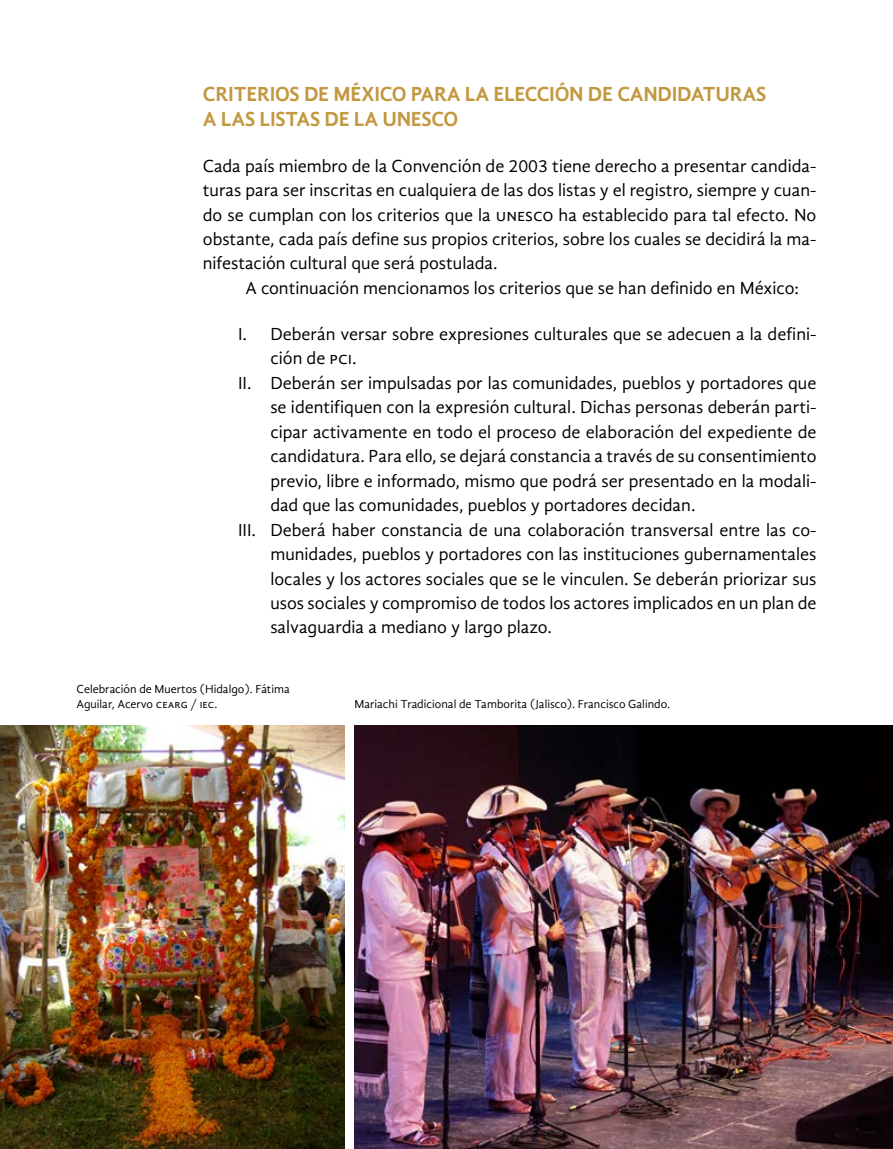
<style>
.page{position:relative;width:893px;height:1149px;background:#fff}
.page>*{position:absolute;margin:0;border:0;box-sizing:border-box;transform-origin:0 0}
.t1{font:700 21px/24.5px "Gandhi Sans";letter-spacing:-.015em;color:#c29841}
.t2{font:18px/24.5px "Gandhi Sans";color:#000;text-align:justify}
.t3{font:12px/15px "Gandhi Sans";color:#000}
</style>
<div class="page">
<img style="left:0;top:725px;width:344px;height:423px">
<img style="left:354px;top:725px;width:539px;height:423px">
<p class="t1" style="left:203px;top:82px;width:565px">CRITERIOS DE MÉXICO PARA LA ELECCIÓN DE CANDIDATURAS<br>A LAS LISTAS DE LA UNESCO</p>
<p class="t2" style="left:203px;top:153px;width:615px">Cada país miembro de la Convención de 2003 tiene derecho a presentar candida&shy;turas para ser inscritas en cualquiera de las dos listas y el registro, siempre y cuan&shy;do se cumplan con los criterios que la unesco ha establecido para tal efecto. No obstante, cada país define sus propios criterios, sobre los cuales se decidirá la ma&shy;nifestación cultural que será postulada.</p>
<p class="t2" style="left:245px;top:275px;width:555px">A continuación mencionamos los criterios que se han definido en México:</p>
<p class="t2" style="left:238px;top:321px;width:580px">I. Deberán versar sobre expresiones culturales que se adecuen a la defini-</p>
<p class="t2" style="left:270px;top:346px;width:88px">ción de pci.</p>
<p class="t2" style="left:238px;top:370px;width:580px">II. Deberán ser impulsadas por las comunidades, pueblos y portadores que</p>
<p class="t2" style="left:270px;top:395px;width:548px">se identifiquen con la expresión cultural. Dichas personas deberán parti-</p>
<p class="t2" style="left:270px;top:419px;width:548px">cipar activamente en todo el proceso de elaboración del expediente de</p>
<p class="t2" style="left:270px;top:444px;width:548px">candidatura. Para ello, se dejará constancia a través de su consentimiento</p>
<p class="t2" style="left:270px;top:468px;width:548px">previo, libre e informado, mismo que podrá ser presentado en la modali-</p>
<p class="t2" style="left:270px;top:492px;width:427px">dad que las comunidades, pueblos y portadores decidan.</p>
<p class="t2" style="left:238px;top:517px;width:580px">III. Deberá haber constancia de una colaboración transversal entre las co-</p>
<p class="t2" style="left:270px;top:541px;width:547px">munidades, pueblos y portadores con las instituciones gubernamentales</p>
<p class="t2" style="left:270px;top:566px;width:548px">locales y los actores sociales que se le vinculen. Se deberán priorizar sus</p>
<p class="t2" style="left:270px;top:590px;width:548px">usos sociales y compromiso de todos los actores implicados en un plan de</p>
<p class="t2" style="left:270px;top:615px;width:283px">salvaguardia a mediano y largo plazo.</p>
<p class="t3" style="left:77px;top:681px;width:215px">Celebración de Muertos (Hidalgo). Fátima<br>Aguilar, Acervo cearg / iec.</p>
<p class="t3" style="left:354px;top:695px;width:317px">Mariachi Tradicional de Tamborita (Jalisco). Francisco Galindo.</p>
</div>
